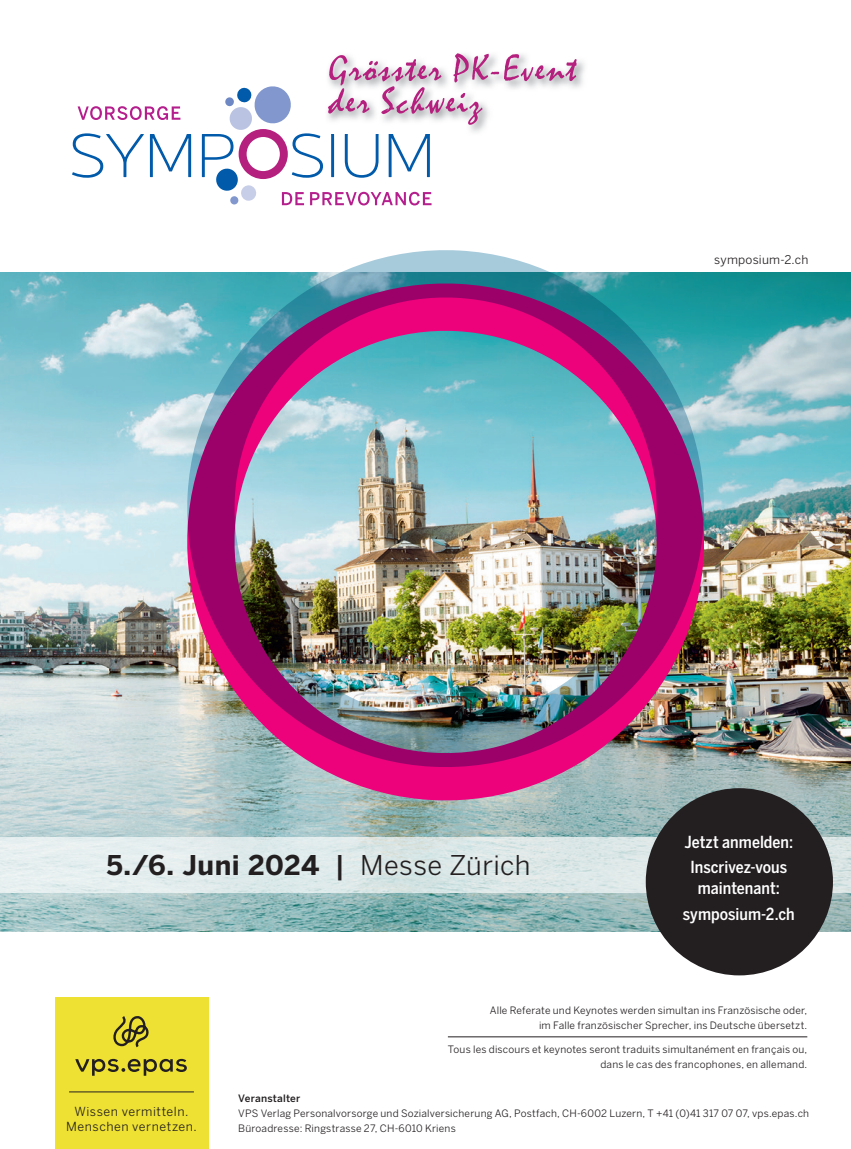
<style>
.page{position:relative;width:851px;height:1149px;background:#fff}
.page>*{position:absolute;margin:0;border:0;box-sizing:border-box;transform-origin:0 0}
.GS_Medium_7_9{font:700 27px "Benton Sans";letter-spacing:.015em;color:#231f20}
.ConMed_11_14{font:500 16.5px/21px "Benton Sans Cond";color:#fff;text-align:center}
.SansBReg_6_75_10{font:12.45px "Benton Sans";letter-spacing:.04em;color:#231f20}
.t1{font:12px "Benton Sans";letter-spacing:.015em;color:#231f20}
.SansBReg_6_75_10-2{font:10.2px/15px "Benton Sans";letter-spacing:.02em;color:#231f20;text-align:right}
.s1{font-weight:500}
.s2{font-weight:400}
</style>
<div class="page">
<img style="left:0;top:272px;width:850px;height:659px">
<img style="left:155px;top:272px;width:581px;height:553px">
<img style="left:162px;top:250px;width:556px;height:531px">
<svg style="left:0;top:836px;width:850px;height:56px;background:#dce8e8"></svg>
<div style="left:55px;top:997px;width:153px;height:151px;background:#eee133"></div>
<hr style="left:69px;top:1091px;width:125px;height:1px;background:#231f20">
<hr style="left:448px;top:1036px;width:359px;height:1px;background:#231f20">
<div style="left:645px;top:788px;width:187px;height:187px;background:#231f20;border-radius:50%"></div>
<svg style="left:75px;top:1058px;width:112px;height:17px"></svg>
<svg style="left:113px;top:1016px;width:36px;height:32px"></svg>
<svg style="left:72px;top:133px;width:72px;height:45px"></svg>
<svg style="left:150px;top:134px;width:41px;height:43px"></svg>
<svg style="left:78px;top:106px;width:102px;height:14px"></svg>
<img style="left:576px;top:59px;width:9px;height:29px">
<svg style="left:202px;top:53px;width:374px;height:152px"></svg>
<p class="t1" style="left:714px;top:252px;width:96px">symposium-2.ch</p>
<p class="GS_Medium_7_9" style="left:106px;top:849px;width:425px">5./6. Juni 2024 <span class="s1">|</span> <span class="s2">Messe Zürich</span></p>
<p class="ConMed_11_14" style="left:684px;top:831px;width:110px">Jetzt anmelden:</p>
<p class="ConMed_11_14" style="left:690px;top:856px;width:98px">Inscrivez-vous maintenant:</p>
<p class="ConMed_11_14" style="left:682px;top:902px;width:113px">symposium-2.ch</p>
<p class="SansBReg_6_75_10" style="left:74px;top:1103px;width:115px">Wissen vermitteln.</p>
<p class="SansBReg_6_75_10" style="left:66px;top:1118px;width:132px">Menschen vernetzen.</p>
<p class="SansBReg_6_75_10-2" style="left:489px;top:1002px;width:319px">Alle Referate und Keynotes werden simultan ins Französische oder, im Falle französischer Sprecher, ins Deutsche übersetzt.</p>
<p class="SansBReg_6_75_10-2" style="left:448px;top:1040px;width:361px">Tous les discours et keynotes seront traduits simultanément en français ou, dans le cas des francophones, en allemand.</p>
<p class="SansBReg_6_75_10-2" style="left:238px;top:1089px;width:572px;text-align:left"><span class="s1">Veranstalter<br></span>VPS Verlag Personalvorsorge und Sozialversicherung AG, Postfach, CH-6002 Luzern, T +41 (0)41 317 07 07, vps.epas.ch</p>
<p class="SansBReg_6_75_10-2" style="left:238px;top:1119px;width:219px">Büroadresse: Ringstrasse 27, CH-6010 Kriens</p>
</div>
